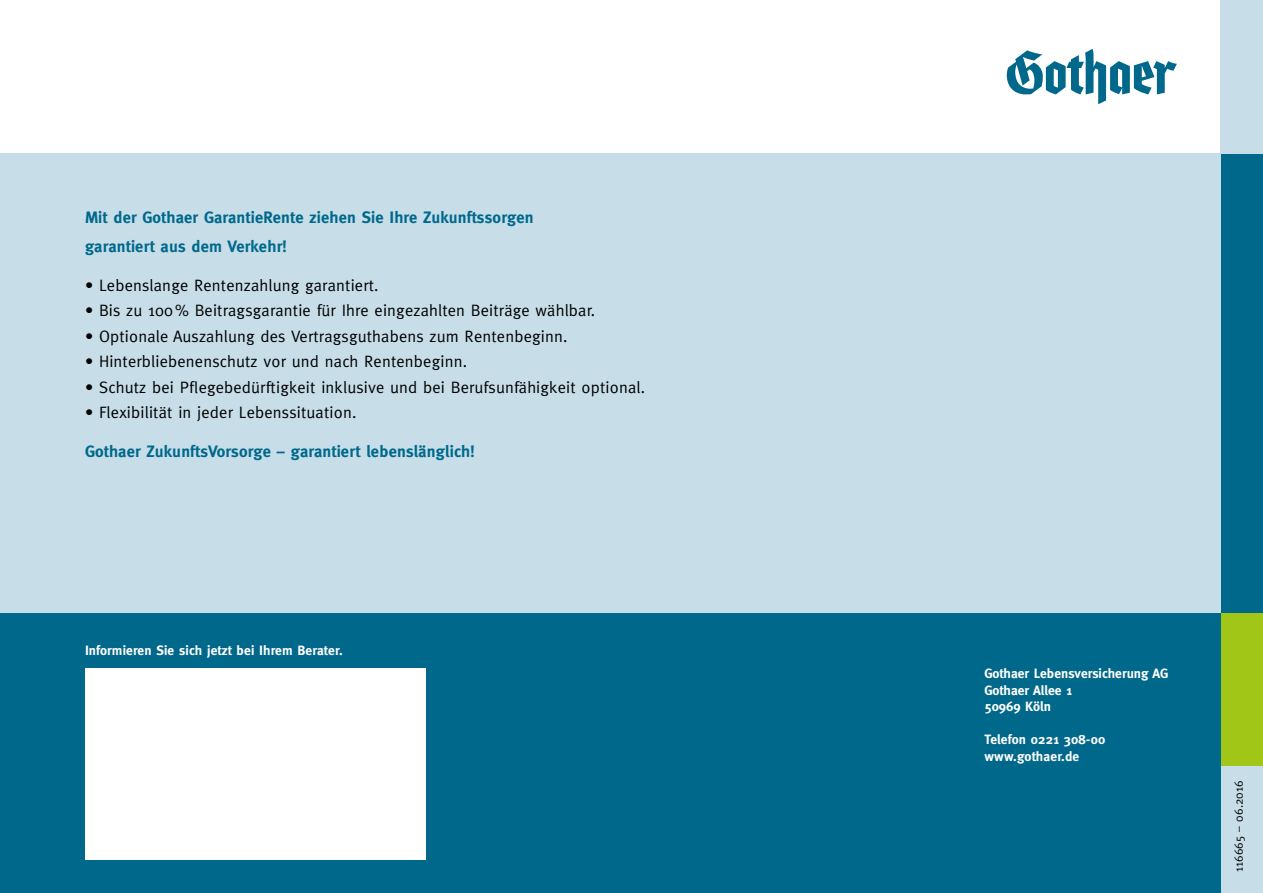
<style>
.page{position:relative;width:1263px;height:893px;background:#fff}
.page>*{position:absolute;margin:0;border:0;box-sizing:border-box;transform-origin:0 0}
.t1{font:16.5px "Meta";letter-spacing:.01em;color:#000}
.t2{font:700 16.5px/28.5px "Meta";letter-spacing:.01em;color:#00688b}
.t3{font:700 13.5px/16.5px "Meta";letter-spacing:.005em;color:#fff}
.t4{font:12px "Meta";letter-spacing:.01em;color:#000}
</style>
<div class="page">
<div style="left:1220px;top:153px;width:43px;height:461px;background:#00688b"></div>
<div style="left:1220px;top:614px;width:43px;height:153px;background:#a2c617"></div>
<div style="left:1220px;top:767px;width:43px;height:126px;background:#c7dee9"></div>
<div style="left:1220px;top:0;width:43px;height:153px;background:#c7dee9"></div>
<div style="left:0;top:153px;width:1220px;height:461px;background:#c7dee9"></div>
<div style="left:0;top:614px;width:1220px;height:279px;background:#00688b"></div>
<div style="left:85px;top:668px;width:340px;height:191px;background:#fff"></div>
<svg style="left:1007px;top:49px;width:170px;height:55px"></svg>
<p class="t2" style="left:85px;top:203px;width:450px">Mit der Gothaer GarantieRente ziehen Sie Ihre Zukunftssorgen garantiert aus dem Verkehr!</p>
<p class="t1" style="left:85px;top:276px;width:295px">• Lebenslange Rentenzahlung garantiert.</p>
<p class="t1" style="left:85px;top:301px;width:512px">• Bis zu 100 % Beitragsgarantie für Ihre eingezahlten Beiträge wählbar.</p>
<p class="t1" style="left:85px;top:327px;width:484px">• Optionale Auszahlung des Vertragsguthabens zum Rentenbeginn.</p>
<p class="t1" style="left:85px;top:352px;width:383px">• Hinterbliebenenschutz vor und nach Rentenbeginn.</p>
<p class="t1" style="left:85px;top:377px;width:562px">• Schutz bei Pflegebedürftigkeit inklusive und bei Berufsunfähigkeit optional.</p>
<p class="t1" style="left:85px;top:403px;width:273px">• Flexibilität in jeder Lebenssituation.</p>
<p class="t2" style="left:85px;top:437px;width:391px">Gothaer ZukunftsVorsorge – garantiert lebenslänglich!</p>
<p class="t3" style="left:85px;top:642px;width:259px">Informieren Sie sich jetzt bei Ihrem Berater.</p>
<p class="t3" style="left:984px;top:665px;width:185px">Gothaer Lebensversicherung AG<br>Gothaer Allee 1<br>50969 Köln</p>
<p class="t3" style="left:984px;top:731px;width:122px">Telefon 0221 308-00 www.gothaer.de</p>
<p class="t4" style="left:1231px;top:872px;width:93px;rotate:-90deg">116665 – 06.2016</p>
</div>
